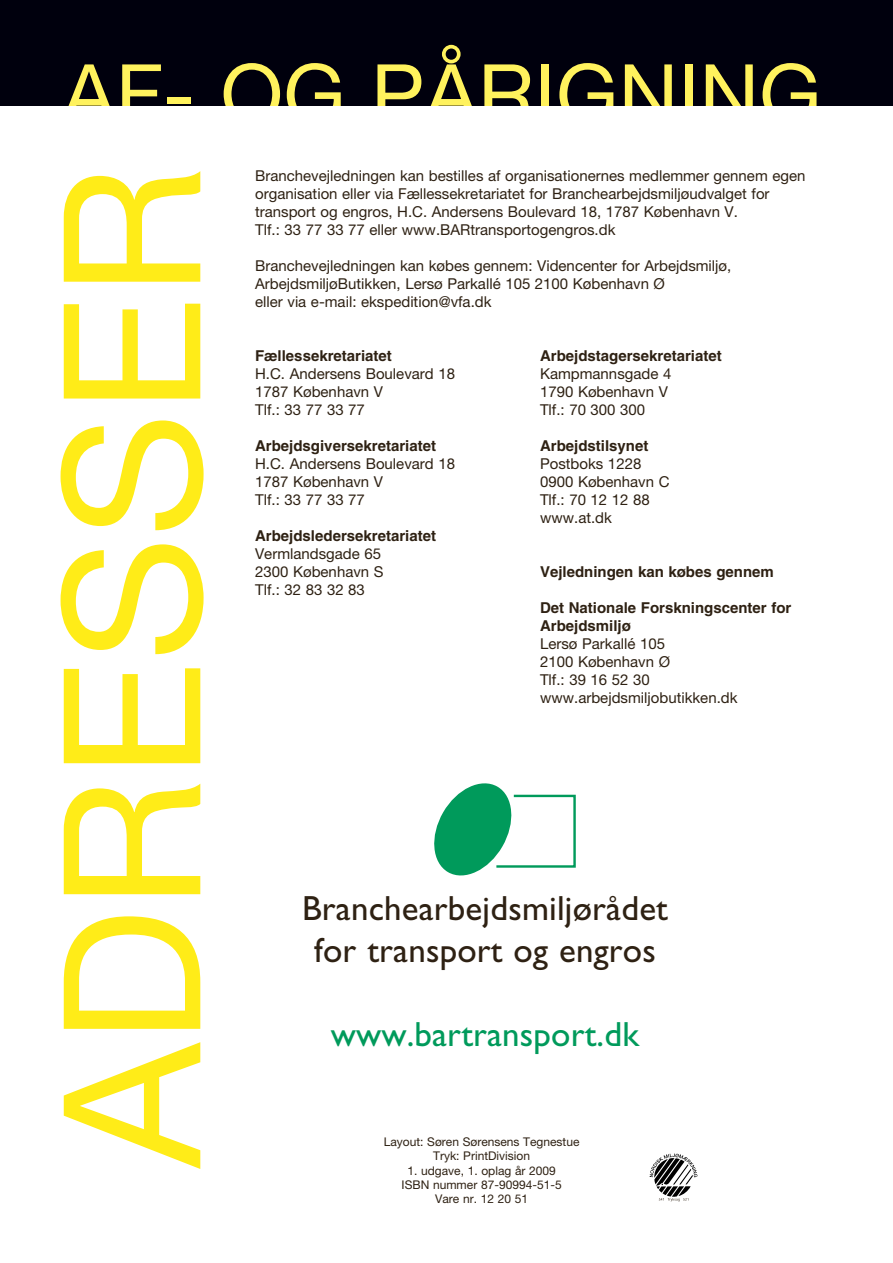
<style>
.page{position:relative;width:893px;height:1263px;background:#fff}
.page>*{position:absolute;margin:0;border:0;box-sizing:border-box;transform-origin:0 0}
.t1{font:191.25px "Helvetica Neue LT Std";color:#ffec18}
.t2{font:82.5px "Helvetica Neue";color:#fff25d}
.t3{font:34.95px/42px "Gill Sans";letter-spacing:.005em;color:#2e2113;text-align:center}
.t4{font:34.95px "Gill Sans";letter-spacing:.005em;color:#009a5b}
.t5{font:15px/18px "Helvetica Neue LT Std";color:#2e2113}
.t6{font:700 15px/18px "Helvetica LT Std";color:#2e2113}
.t7{font:12px/14.4px "Helvetica Neue";color:#2e2113}
</style>
<div class="page">
<svg style="left:434px;top:783px;width:142px;height:93px"></svg>
<svg style="left:650px;top:1153px;width:47px;height:48px"></svg>
<div style="left:0;top:0;width:893px;height:106px;background:#00000d"></div>
<h2 class="t2" style="left:62px;top:45px;width:761px">af- og pårigning</h2>
<h1 class="t1" style="left:18px;top:1168px;width:983px;rotate:-90deg">adresser</h1>
<p class="t5" style="left:255px;top:166px;width:552px">Branchevejledningen kan bestilles af organisationernes medlemmer gennem egen organisation eller via Fællessekretariatet for Branchearbejdsmiljøudvalget for transport og engros, H. C. Andersens Boulevard 18, 1787 København V.<br>Tlf. : 33 77 33 77 eller www. BARtransportogengros. dk</p>
<p class="t5" style="left:255px;top:256px;width:478px">Branchevejledningen kan købes gennem: Videncenter for Arbejdsmiljø,<br>ArbejdsmiljøButikken, Lersø Parkallé 105 2100 København Ø<br>eller via e-mail: ekspedition@vfa.dk</p>
<p class="t6" style="left:255px;top:346px;width:138px">Fællessekretariatet</p>
<p class="t5" style="left:255px;top:364px;width:201px">H. C. Andersens Boulevard 18<br>1787 København V<br>Tlf. : 33 77 33 77</p>
<p class="t6" style="left:255px;top:436px;width:182px">Arbejdsgiversekretariatet</p>
<p class="t5" style="left:255px;top:454px;width:201px">H. C. Andersens Boulevard 18<br>1787 København V<br>Tlf. : 33 77 33 77</p>
<p class="t6" style="left:255px;top:526px;width:182px">Arbejdsledersekretariatet</p>
<p class="t5" style="left:255px;top:544px;width:130px">Vermlandsgade 65<br>2300 København S<br>Tlf. : 32 83 32 83</p>
<p class="t6" style="left:540px;top:346px;width:183px">Arbejdstagersekretariatet</p>
<p class="t5" style="left:540px;top:364px;width:133px">Kampmannsgade 4<br>1790 København V<br>Tlf. : 70 300 300</p>
<p class="t6" style="left:540px;top:436px;width:110px">Arbejdstilsynet</p>
<p class="t5" style="left:540px;top:454px;width:131px">Postboks 1228<br>0900 København C<br>Tlf. : 70 12 12 88 www.at.dk</p>
<p class="t6" style="left:540px;top:562px;width:235px">Vejledningen kan købes gennem</p>
<p class="t6" style="left:540px;top:598px;width:253px">Det Nationale Forskningscenter for<br>Arbejdsmiljø</p>
<p class="t5" style="left:540px;top:634px;width:199px">Lersø Parkallé 105<br>2100 København Ø<br>Tlf. : 39 16 52 30 www.arbejdsmiljobutikken.dk</p>
<h3 class="t3" style="left:302px;top:888px;width:367px">Branchearbejdsmiljørådet for transport og engros</h3>
<h3 class="t4" style="left:331px;top:1014px;width:310px">www.bartransport.dk</h3>
<p class="t7" style="left:384px;top:1134px;width:197px;text-align:center">Layout: Søren Sørensens Tegnestue<br>Tryk: PrintDivision</p>
<p class="t7" style="left:402px;top:1163px;width:156px;text-indent:6px">1. udgave, 1. oplag år 2009<br>ISBN</p>
<p class="t7" style="left:433px;top:1177px;width:130px">nummer 87-90994-51-5<br>Vare nr. 12 20 51</p>
</div>
